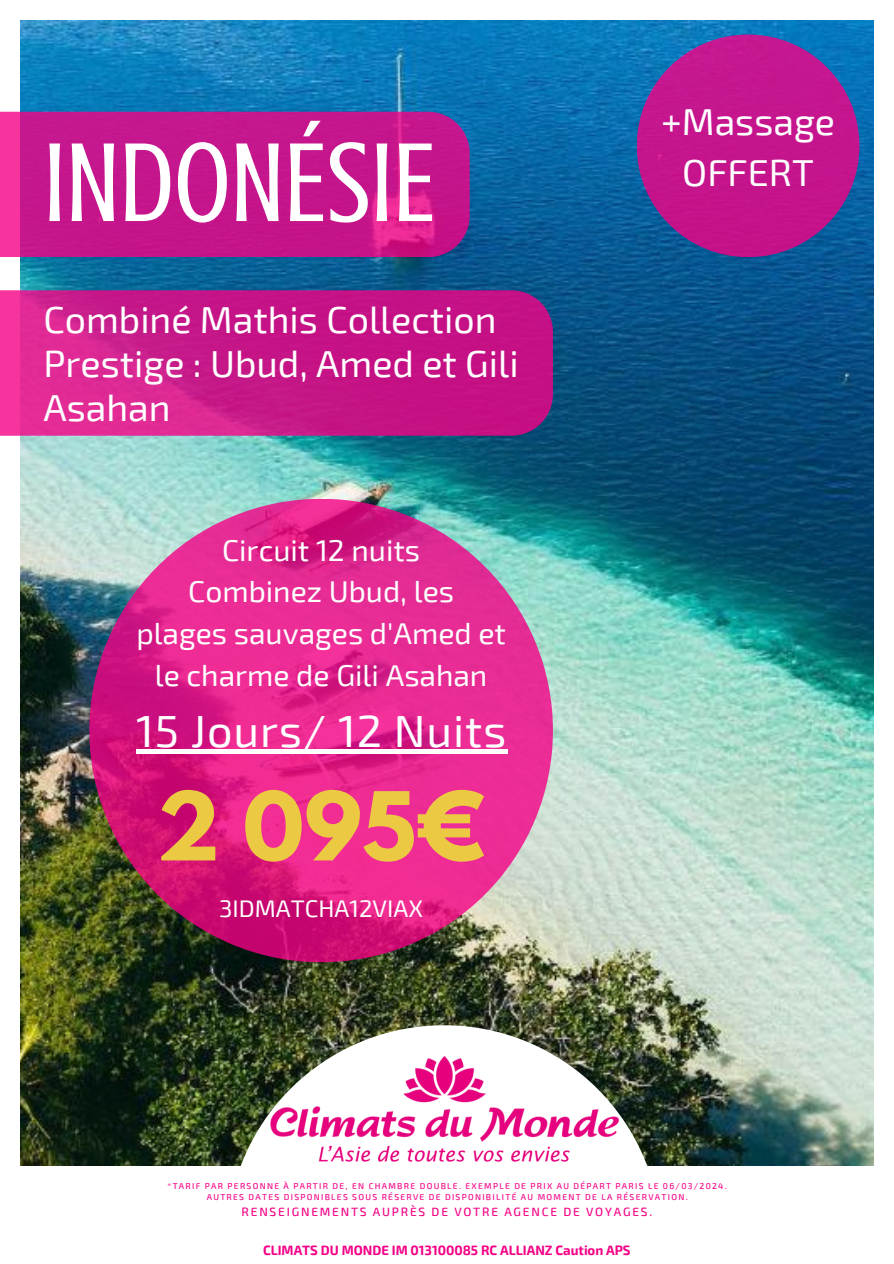
<style>
.page{position:relative;width:894px;height:1264px;background:#fff}
.page>*{position:absolute;margin:0;border:0;box-sizing:border-box;transform-origin:0 0}
.t1{font:115.5px "Crushed";color:#fff}
.t2{font:700 84px "League Spartan";color:#ebc943}
.t3{font:45px "Exo 2";letter-spacing:.02em;color:#fff}
.t4{font:37.5px/43.8px "Exo 2";color:#fff}
.t5{font:30px/41.7px "Exo 2";color:#fff;text-align:center}
.t6{font:24px "Exo 2";color:#fff}
.t7{font:700 13.2px "Exo 2";color:#f50086}
.t8{font:500 12px "Exo 2";letter-spacing:.15em;color:#f50086}
.t9{font:500 8.55px "Exo 2";letter-spacing:.15em;color:#f50086}
</style>
<div class="page">
<img style="left:20px;top:21px;width:853px;height:1145px">
<img style="left:227px;top:1025px;width:434px;height:141px">
<img style="left:245px;top:1042px;width:397px;height:124px">
<svg style="left:0;top:112px;width:469px;height:145px;background:#c7188d"></svg>
<img style="left:89px;top:499px;width:463px;height:463px">
<svg style="left:0;top:290px;width:552px;height:146px;background:#cb1a8a"></svg>
<div style="left:636px;top:35px;width:223px;height:222px;background:#c5158d;border-radius:50%"></div>
<div style="left:136px;top:749px;width:371px;height:5px;background:#fff"></div>
<p class="t1" style="left:43px;top:118px;width:394px">INDONÉSIE</p>
<p class="t4" style="left:43px;top:296px;width:476px">Combiné Mathis Collection<br>Prestige : Ubud, Amed et Gili<br>Asahan</p>
<p class="t5" style="left:222px;top:527px;width:199px">Circuit 12 nuits</p>
<p class="t5" style="left:188px;top:569px;width:267px">Combinez Ubud, les</p>
<p class="t5" style="left:136px;top:611px;width:371px">plages sauvages d'Amed et le charme de Gili Asahan</p>
<p class="t3" style="left:136px;top:702px;width:371px">15 Jours/ 12 Nuits</p>
<p class="t2" style="left:157px;top:784px;width:330px">2 095€</p>
<p class="t6" style="left:219px;top:893px;width:205px">3IDMATCHA12VIAX</p>
<p class="t4" style="left:661px;top:94px;width:175px;line-height:51.8px;text-align:center">+Massage<br>OFFERT</p>
<p class="t9" style="left:167px;top:1179px;width:560px">*TARIF PAR PERSONNE À PARTIR DE, EN CHAMBRE DOUBLE. EXEMPLE DE PRIX AU DÉPART PARIS LE 06/03/2024.</p>
<p class="t9" style="left:207px;top:1191px;width:482px">AUTRES DATES DISPONIBLES SOUS RÉSERVE DE DISPONIBILITÉ AU MOMENT DE LA RÉSERVATION.</p>
<p class="t8" style="left:241px;top:1203px;width:412px">RENSEIGNEMENTS AUPRÈS DE VOTRE AGENCE DE VOYAGES.</p>
<p class="t7" style="left:263px;top:1241px;width:369px">CLIMATS DU MONDE IM 013100085 RC ALLIANZ Caution APS</p>
</div>
